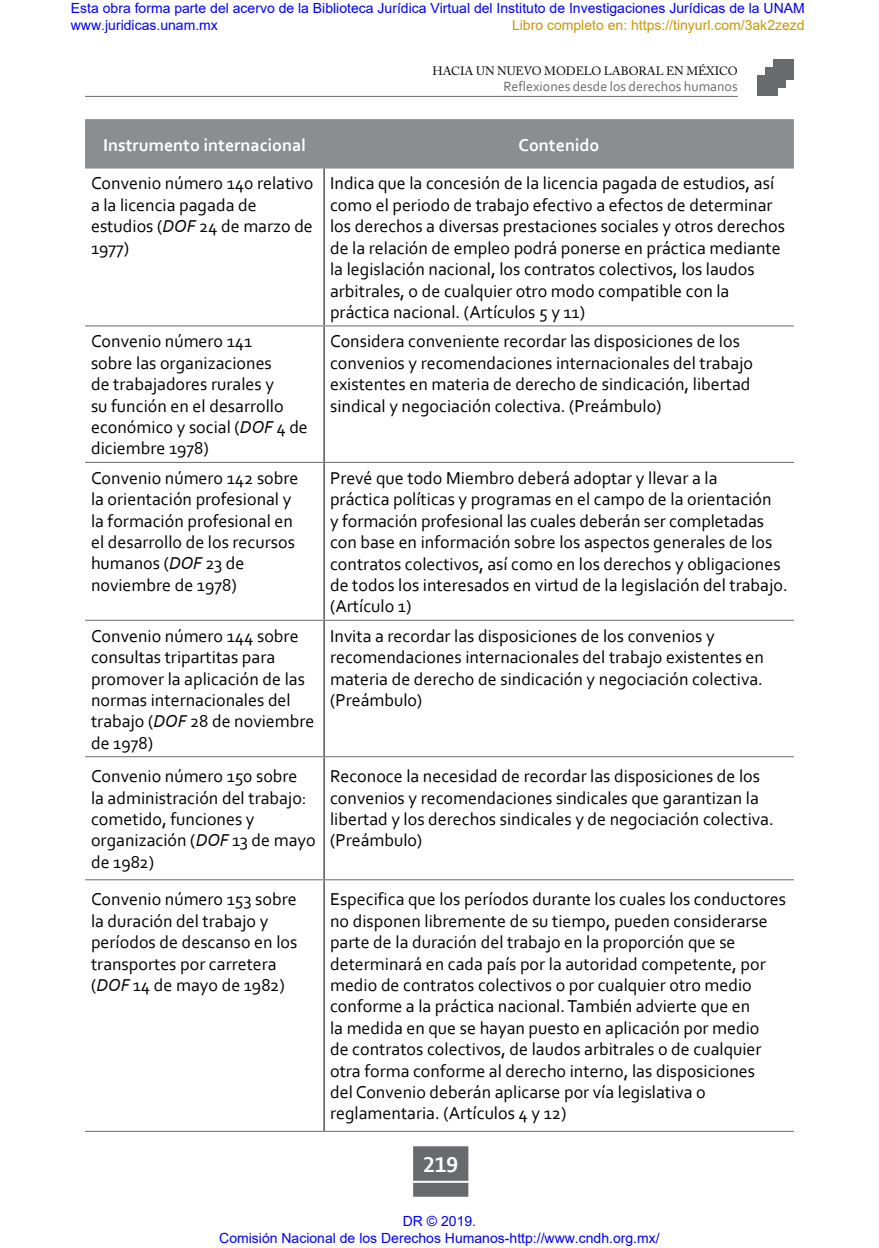
<style>
.page{position:relative;width:879px;height:1248px;background:#fff}
.page>*{position:absolute;margin:0;border:0;box-sizing:border-box;transform-origin:0 0}
.t1{font:700 22.4px "Corbel";color:#fff}
.t2{font:18px/21.4px "Corbel";color:#000}
.t3{font:700 18px "Corbel";color:#fff}
.t4{font:14px/16.8px "Arial";color:#00f}
.t5{font:14px "Arial";color:#cf9605}
.t6{font:14px "Corbel";color:#696a6d}
.t7{font:12px "Adobe Caslon Pro";color:#000}
.s1{font-style:italic}
</style>
<div class="page">
<div style="left:773px;top:59px;width:21px;height:21px;background:#696a6d"></div>
<div style="left:765px;top:67px;width:21px;height:20px;background:#696a6d"></div>
<div style="left:757px;top:75px;width:20px;height:21px;background:#696a6d"></div>
<hr style="left:85px;top:96px;width:653px;height:1px;background:#696a6d">
<div style="left:413px;top:1146px;width:55px;height:50px;background:#696a6d;border:2px solid #696a6d"></div>
<hr style="left:395px;top:1180px;width:89px;height:2px;background:#fff">
<div style="left:85px;top:119px;width:709px;height:49px;background:#8b8e90"></div>
<hr style="left:324px;top:168px;width:1px;height:157px;background:#000">
<hr style="left:324px;top:326px;width:1px;height:136px;background:#000">
<hr style="left:324px;top:463px;width:1px;height:156px;background:#000">
<hr style="left:324px;top:620px;width:1px;height:136px;background:#000">
<hr style="left:324px;top:757px;width:1px;height:122px;background:#000">
<hr style="left:324px;top:880px;width:1px;height:250px;background:#000">
<hr style="left:85px;top:325px;width:239px;height:1px;background:#696a6d">
<hr style="left:324px;top:325px;width:470px;height:1px;background:#696a6d">
<hr style="left:85px;top:462px;width:239px;height:1px;background:#696a6d">
<hr style="left:324px;top:462px;width:470px;height:1px;background:#696a6d">
<hr style="left:85px;top:619px;width:239px;height:1px;background:#696a6d">
<hr style="left:324px;top:619px;width:470px;height:1px;background:#696a6d">
<hr style="left:85px;top:756px;width:239px;height:1px;background:#696a6d">
<hr style="left:324px;top:756px;width:470px;height:1px;background:#696a6d">
<hr style="left:85px;top:879px;width:239px;height:1px;background:#696a6d">
<hr style="left:324px;top:879px;width:470px;height:1px;background:#696a6d">
<hr style="left:85px;top:1130px;width:239px;height:1px;background:#696a6d">
<hr style="left:324px;top:1130px;width:470px;height:1px;background:#696a6d">
<p class="t4" style="left:71px;top:-1px;width:735px">Esta obra forma parte del acervo de la Biblioteca Jurídica Virtual del Instituto de Investigaciones Jurídicas de la UNAM www.juridicas.unam.mx</p>
<p class="t5" style="left:512px;top:16px;width:294px">Libro completo en: https://tinyurl.com/3ak2zezd</p>
<p class="t7" style="left:432px;top:64px;width:307px">HACIA UN NUEVO MODELO LABORAL EN MÉXICO</p>
<p class="t6" style="left:503px;top:78px;width:236px">Reflexiones desde los derechos humanos</p>
<p class="t3" style="left:103px;top:133px;width:204px">Instrumento internacional</p>
<p class="t3" style="left:518px;top:133px;width:83px">Contenido</p>
<p class="t2" style="left:91px;top:172px;width:224px">Convenio número 140 relativo a la licencia pagada de estudios (<span class="s1">DOF</span> 24 de marzo de<br>1977)</p>
<p class="t2" style="left:330px;top:172px;width:456px">Indica que la concesión de la licencia pagada de estudios, así como el periodo de trabajo efectivo a efectos de determinar los derechos a diversas prestaciones sociales y otros derechos de la relación de empleo podrá ponerse en práctica mediante la legislación nacional, los contratos colectivos, los laudos arbitrales, o de cualquier otro modo compatible con la práctica nacional. (Artículos 5 y 11)</p>
<p class="t2" style="left:91px;top:330px;width:218px">Convenio número 141<br>sobre las organizaciones<br>de trabajadores rurales y<br>su función en el desarrollo económico y social (<span class="s1">DOF</span> 4 de diciembre 1978)</p>
<p class="t2" style="left:330px;top:330px;width:424px">Considera conveniente recordar las disposiciones de los convenios y recomendaciones internacionales del trabajo existentes en materia de derecho de sindicación, libertad sindical y negociación colectiva. (Preámbulo)</p>
<p class="t2" style="left:91px;top:466px;width:209px">Convenio número 142 sobre la orientación profesional y la formación profesional en el desarrollo de los recursos humanos (<span class="s1">DOF</span> 23 de noviembre de 1978)</p>
<p class="t2" style="left:330px;top:466px;width:459px">Prevé que todo Miembro deberá adoptar y llevar a la<br>práctica políticas y programas en el campo de la orientación<br>y formación profesional las cuales deberán ser completadas con base en información sobre los aspectos generales de los contratos colectivos, así como en los derechos y obligaciones de todos los interesados en virtud de la legislación del trabajo. (Artículo 1)</p>
<p class="t2" style="left:91px;top:624px;width:225px">Convenio número 144 sobre consultas tripartitas para promover la aplicación de las normas internacionales del trabajo (<span class="s1">DOF</span> 28 de noviembre de 1978)</p>
<p class="t2" style="left:330px;top:624px;width:435px">Invita a recordar las disposiciones de los convenios y recomendaciones internacionales del trabajo existentes en materia de derecho de sindicación y negociación colectiva. (Preámbulo)</p>
<p class="t2" style="left:91px;top:765px;width:226px">Convenio número 150 sobre<br>la administración del trabajo: cometido, funciones y organización (<span class="s1">DOF</span> 13 de mayo de 1982)</p>
<p class="t2" style="left:330px;top:765px;width:445px">Reconoce la necesidad de recordar las disposiciones de los convenios y recomendaciones sindicales que garantizan la libertad y los derechos sindicales y de negociación colectiva. (Preámbulo)</p>
<p class="t2" style="left:91px;top:888px;width:208px">Convenio número 153 sobre la duración del trabajo y períodos de descanso en los transportes por carretera (<span class="s1">DOF</span> 14 de mayo de 1982)</p>
<p class="t2" style="left:330px;top:888px;width:457px">Especifica que los períodos durante los cuales los conductores no disponen libremente de su tiempo, pueden considerarse parte de la duración del trabajo en la proporción que se determinará en cada país por la autoridad competente, por medio de contratos colectivos o por cualquier otro medio conforme a la práctica nacional. También advierte que en<br>la medida en que se hayan puesto en aplicación por medio<br>de contratos colectivos, de laudos arbitrales o de cualquier otra forma conforme al derecho interno, las disposiciones<br>del Convenio deberán aplicarse por vía legislativa o reglamentaria. (Artículos 4 y 12)</p>
<p class="t1" style="left:423px;top:1150px;width:37px">219</p>
<p class="t4" style="left:219px;top:1212px;width:442px;text-align:center">DR © 2019.<br>Comisión Nacional de los Derechos Humanos-http://www.cndh.org.mx/</p>
</div>
